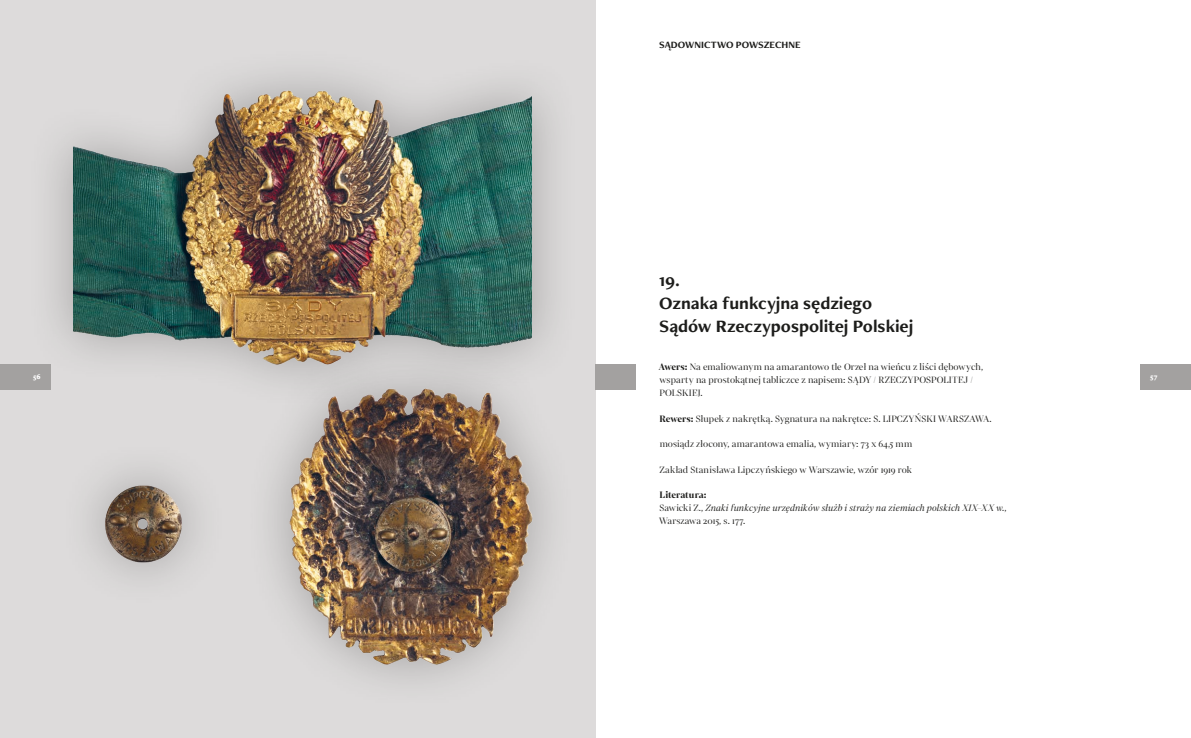
<style>
.page{position:relative;width:1191px;height:738px;background:#fff}
.page>*{position:absolute;margin:0;border:0;box-sizing:border-box;transform-origin:0 0}
.t1{font:700 18px/23px "Freight Neo Pro";letter-spacing:-.005em;color:#1d1d1b}
.t2{font:10px/12.8px "Mixta Pro";letter-spacing:.01em;color:#1d1d1b}
.t3{font:italic 10px/12.8px "Mixta Pro";letter-spacing:.015em;color:#1d1d1b}
.t4{font:700 10px "Freight Neo Pro";color:#1d1d1b}
.t5{font:900 7.2px "Freight Neo Pro";color:#fff}
.s1{font-weight:700}
.s2{font-weight:700;font-style:normal}
.s3{font-style:normal}
</style>
<div class="page">
<div style="left:0;top:0;width:595px;height:737px;background:#dddbdb"></div>
<div style="left:595px;top:364px;width:41px;height:25px;background:#a3a1a0"></div>
<div style="left:1140px;top:364px;width:51px;height:25px;background:#a3a1a0"></div>
<div style="left:0;top:364px;width:51px;height:25px;background:#a3a1a0"></div>
<div style="left:26px;top:46px;width:553px;height:362px;background:#1d1d1b;opacity:.3"></div>
<img style="left:74px;top:74px;width:457px;height:304px">
<div style="left:244px;top:344px;width:332px;height:364px;background:#1d1d1b;opacity:.3"></div>
<img style="left:256px;top:376px;width:301px;height:306px">
<img style="left:91px;top:470px;width:105px;height:107px">
<p class="t4" style="left:659px;top:38px;width:143px">SĄDOWNICTWO POWSZECHNE</p>
<h1 class="t1" style="left:659px;top:268px;width:256px">19.<br>Oznaka funkcyjna sędziego<br>Sądów Rzeczypospolitej Polskiej</h1>
<p class="t2" style="left:659px;top:360px;width:326px"><span class="s1">Awers:</span> Na emaliowanym na amarantowo tle Orzeł na wieńcu z liści dębowych, wsparty na prostokątnej tabliczce z napisem: SĄDY / RZECZYPOSPOLITEJ /<br>POLSKIEJ.</p>
<p class="t2" style="left:659px;top:411px;width:334px"><span class="s1">Rewers:</span> Słupek z nakrętką. Sygnatura na nakrętce: S. LIPCZYŃSKI WARSZAWA.</p>
<p class="t2" style="left:659px;top:437px;width:254px">mosiądz złocony, amarantowa emalia, wymiary: 73 x 64,5 mm</p>
<p class="t2" style="left:659px;top:462px;width:254px">Zakład Stanisława Lipczyńskiego w Warszawie, wzór 1919 rok</p>
<p class="t3" style="left:659px;top:488px;width:349px"><span class="s2">Literatura:<br></span><span class="s3">Sawicki Z.,</span> Znaki funkcyjne urzędników służb i straży na ziemiach polskich XIX–XX w.<span class="s3">,<br>Warszawa 2015, s. 177.</span></p>
<p class="t5" style="left:33px;top:372px;width:9px">56</p>
<p class="t5" style="left:1150px;top:372px;width:9px">57</p>
</div>
